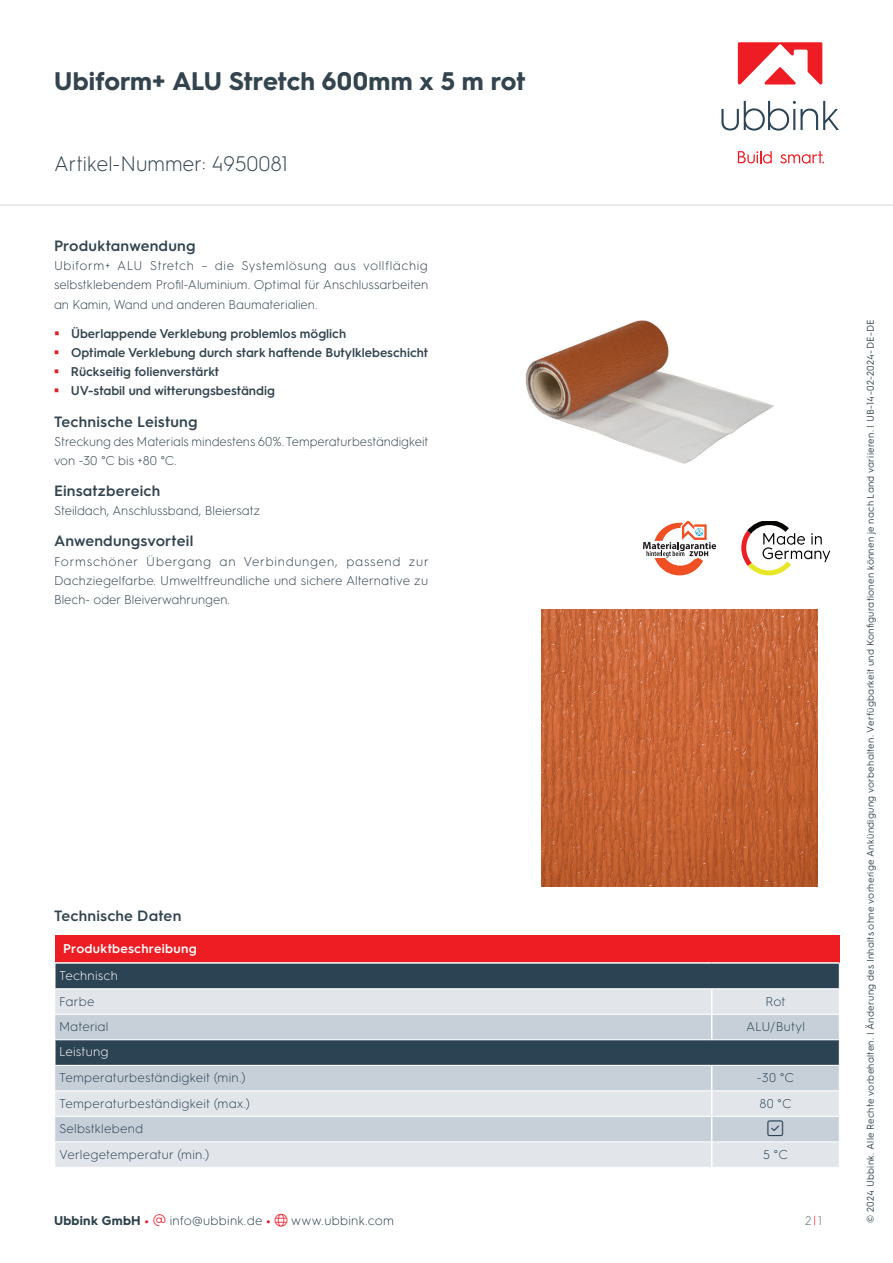
<style>
.page{position:relative;width:893px;height:1263px;background:#fff}
.page>*{position:absolute;margin:0;border:0;box-sizing:border-box;transform-origin:0 0}
.t1{font:700 25.5px "HGS3";color:#33444f}
.t2{font:300 21px "HGS3";color:#33444f}
.t3{font:300 18px "Font Awesome 6 Pro";color:#2c4354}
.t4{font:600 15px "HGS3";letter-spacing:.01em;color:#33444f}
.t5{font:300 12.75px/19.2px "HGS3";color:#33444f;text-align:justify}
.t6{font:600 12.75px/19.2px "HGS3";color:#33444f}
.t7{font:300 12.75px "HGS3";letter-spacing:.015em;color:#2c4354}
.t8{font:300 12.75px "HGS3";letter-spacing:.02em;color:#2c424c}
.t9{font:600 12.75px "HGS3";letter-spacing:.02em;color:#fff}
.t10{font:300 12.75px "HGS3";letter-spacing:.015em;color:#fff}
.t11{font:300 12.75px "HGS3";color:#66737c}
.t12{font:9.75px "HGS3";letter-spacing:.03em;color:#33444f}
.s1{font-weight:700}
.s2{font-weight:700;color:#e31e25}
.s3{color:#ee1f2d}
.s4{color:#e31e25}
</style>
<div class="page">
<div style="left:55px;top:935px;width:784px;height:28px;background:#ee1d23"></div>
<div style="left:56px;top:964px;width:783px;height:24px;background:#2c4354"></div>
<div style="left:55px;top:989px;width:784px;height:178px;background:#e2e6eb"></div>
<svg style="left:55px;top:1015px;width:784px;height:126px;background:#adb8c2"></svg>
<hr style="left:54px;top:962px;width:658px;height:2px;background:#fff">
<hr style="left:712px;top:962px;width:127px;height:2px;background:#fff">
<hr style="left:55px;top:1014px;width:657px;height:1px;background:#fff">
<hr style="left:712px;top:1014px;width:127px;height:1px;background:#fff">
<svg style="left:711px;top:989px;width:1px;height:50px"></svg>
<hr style="left:54px;top:1039px;width:658px;height:1px;background:#fff">
<hr style="left:712px;top:1039px;width:128px;height:1px;background:#fff">
<hr style="left:54px;top:1040px;width:2px;height:25px;background:#fff">
<hr style="left:54px;top:1065px;width:658px;height:1px;background:#fff">
<hr style="left:712px;top:1065px;width:128px;height:1px;background:#fff">
<hr style="left:55px;top:1090px;width:657px;height:1px;background:#fff">
<hr style="left:712px;top:1090px;width:127px;height:1px;background:#fff">
<hr style="left:55px;top:1116px;width:657px;height:1px;background:#fff">
<hr style="left:712px;top:1116px;width:127px;height:1px;background:#fff">
<hr style="left:55px;top:1141px;width:657px;height:1px;background:#fff">
<hr style="left:712px;top:1141px;width:127px;height:1px;background:#fff">
<svg style="left:711px;top:1066px;width:1px;height:101px"></svg>
<svg style="left:839px;top:964px;width:1px;height:101px"></svg>
<img style="left:541px;top:610px;width:276px;height:276px">
<svg style="left:741px;top:521px;width:89px;height:54px"></svg>
<svg style="left:643px;top:521px;width:73px;height:54px"></svg>
<img style="left:525px;top:320px;width:249px;height:144px">
<hr style="left:0;top:204px;width:893px;height:2px;background:#e1e4e6">
<svg style="left:721px;top:101px;width:118px;height:30px"></svg>
<svg style="left:738px;top:151px;width:34px;height:13px"></svg>
<svg style="left:780px;top:151px;width:44px;height:13px"></svg>
<svg style="left:738px;top:42px;width:84px;height:43px"></svg>
<svg style="left:768px;top:1121px;width:15px;height:15px"></svg>
<h1 class="t1" style="left:54px;top:63px;width:473px">Ubiform+ ALU Stretch 600mm x 5 m rot</h1>
<h2 class="t2" style="left:54px;top:150px;width:235px">Artikel-Nummer: 4950081</h2>
<p class="t4" style="left:54px;top:235px;width:143px">Produktanwendung</p>
<p class="t5" style="left:54px;top:255px;width:376px">Ubiform+ ALU Stretch – die Systemlösung aus vollflächig selbstklebendem Profil-Aluminium. Optimal für Anschlussarbeiten an Kamin, Wand und anderen Baumaterialien.</p>
<p class="t6" style="left:71px;top:323px;width:359px">Überlappende Verklebung problemlos möglich<br>Optimale Verklebung durch stark haftende Butylklebeschicht Rückseitig folienverstärkt<br>UV-stabil und witterungsbeständig</p>
<p class="t4" style="left:54px;top:411px;width:145px">Technische Leistung</p>
<p class="t5" style="left:54px;top:431px;width:376px">Streckung des Materials mindestens 60%. Temperaturbeständigkeit von -30 °C bis +80 °C.</p>
<p class="t4" style="left:54px;top:480px;width:108px">Einsatzbereich</p>
<p class="t5" style="left:54px;top:500px;width:208px">Steildach, Anschlussband, Bleiersatz</p>
<p class="t4" style="left:54px;top:531px;width:141px">Anwendungsvorteil</p>
<p class="t5" style="left:54px;top:551px;width:376px">Formschöner Übergang an Verbindungen, passend zur Dachziegelfarbe. Umweltfreundliche und sichere Alternative zu Blech- oder Bleiverwahrungen.</p>
<p class="t4" style="left:54px;top:905px;width:129px">Technische Daten</p>
<p class="t9" style="left:63px;top:939px;width:135px">Produktbeschreibung</p>
<p class="t10" style="left:59px;top:967px;width:60px">Technisch</p>
<p class="t7" style="left:59px;top:993px;width:37px">Farbe</p>
<p class="t7" style="left:765px;top:993px;width:22px">Rot</p>
<p class="t7" style="left:59px;top:1018px;width:51px">Material</p>
<p class="t7" style="left:746px;top:1018px;width:60px">ALU/Butyl</p>
<p class="t10" style="left:59px;top:1043px;width:51px">Leistung</p>
<p class="t7" style="left:59px;top:1069px;width:188px">Temperaturbeständigkeit (min.)</p>
<p class="t7" style="left:757px;top:1069px;width:39px">-30 °C</p>
<p class="t7" style="left:59px;top:1095px;width:193px">Temperaturbeständigkeit (max.)</p>
<p class="t7" style="left:759px;top:1095px;width:34px">80 °C</p>
<p class="t7" style="left:59px;top:1120px;width:86px">Selbstklebend</p>
<h3 class="t3" style="left:768px;top:1120px;width:17px">▲❑◆</h3>
<p class="t7" style="left:59px;top:1146px;width:152px">Verlegetemperatur (min.)</p>
<p class="t7" style="left:763px;top:1146px;width:27px">5 °C</p>
<p class="t8" style="left:54px;top:1211px;width:342px"><span class="s1">Ubbink GmbH</span> <span class="s2">•</span> <span class="s3">▼</span> info@ubbink.de <span class="s2">•</span> <span class="s3">●□</span> www.ubbink.com</p>
<p class="t11" style="left:805px;top:1211px;width:18px">2<span class="s4">|</span>1</p>
<p class="t12" style="left:864px;top:1222px;width:905px;rotate:-90deg">© 2024 Ubbink. Alle Rechte vorbehalten. | Änderung des Inhalts ohne vorherige Ankündigung vorbehalten. Verfügbarkeit und Konfigurationen können je nach Land variieren. | UB-14-02-2024-DE-DE</p>
</div>
